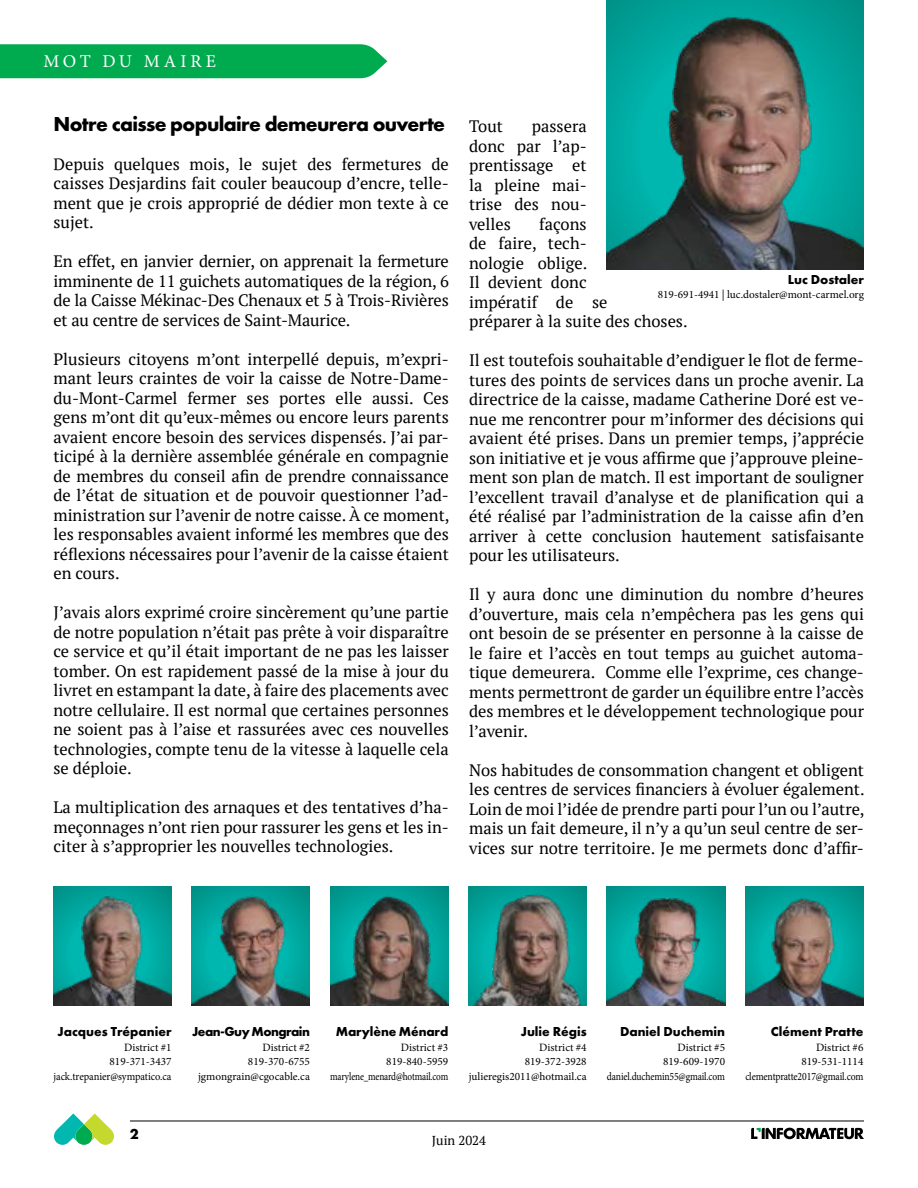
<style>
.page{position:relative;width:918px;height:1188px;background:#fff}
.page>*{position:absolute;margin:0;border:0;box-sizing:border-box;transform-origin:0 0}
.t1{font:700 21px "Futura PT";letter-spacing:-.03em;color:#000}
.t2{font:18px "Minion Pro";letter-spacing:.215em;color:#fff}
.t3{font:16.5px/19.5px "PT Serif";color:#000;text-align:justify}
.t4{font:700 15px "Futura PT";color:#000}
.t5{font:700 13.5px "Futura PT";color:#000}
.t6{font:700 13.5px "Futura PT";letter-spacing:-.04em;color:#000}
.t7{font:12.9px "PT Serif";color:#000}
.t8{font:11.25px/14.5px "Minion Pro";color:#000;text-align:right}
</style>
<div class="page">
<svg style="left:54px;top:1113px;width:60px;height:32px"></svg>
<hr style="left:130px;top:1121px;width:734px;height:1px;background:#000">
<svg style="left:751px;top:1128px;width:113px;height:11px"></svg>
<img style="left:607px;top:0;width:256px;height:270px">
<div style="left:0;top:44px;width:387px;height:34px;background:#00ab4f"></div>
<img style="left:53px;top:887px;width:119px;height:119px">
<img style="left:192px;top:887px;width:118px;height:119px">
<img style="left:469px;top:887px;width:118px;height:119px">
<img style="left:607px;top:887px;width:118px;height:119px">
<img style="left:745px;top:887px;width:118px;height:119px">
<img style="left:330px;top:887px;width:118px;height:119px">
<p class="t2" style="left:43px;top:49px;width:174px">MOT DU MAIRE</p>
<p class="t1" style="left:53px;top:110px;width:393px">Notre caisse populaire demeurera ouverte</p>
<p class="t3" style="left:53px;top:154px;width:397px">Depuis quelques mois, le sujet des fermetures de caisses Desjardins fait couler beaucoup d’encre, telle&shy;ment que je crois approprié de dédier mon texte à ce sujet.</p>
<p class="t3" style="left:53px;top:252px;width:397px">En effet, en janvier dernier, on apprenait la fermeture imminente de 11 guichets automatiques de la région, 6 de la Caisse Mékinac-Des Chenaux et 5 à Trois-Rivières et au centre de services de Saint-Maurice.</p>
<p class="t3" style="left:53px;top:349px;width:398px">Plusieurs citoyens m’ont interpellé depuis, m’expri&shy;mant leurs craintes de voir la caisse de Notre-Dame&shy;du-Mont-Carmel fermer ses portes elle aussi. Ces gens m’ont dit qu’eux-mêmes ou encore leurs parents avaient encore besoin des services dispensés. J’ai par&shy;ticipé à la dernière assemblée générale en compagnie de membres du conseil afin de prendre connaissance de l’état de situation et de pouvoir questionner l’ad&shy;ministration sur l’avenir de notre caisse. À ce moment, les responsables avaient informé les membres que des réflexions nécessaires pour l’avenir de la caisse étaient en cours.</p>
<p class="t3" style="left:53px;top:603px;width:397px">J’avais alors exprimé croire sincèrement qu’une partie de notre population n’était pas prête à voir disparaître ce service et qu’il était important de ne pas les laisser tomber. On est rapidement passé de la mise à jour du livret en estampant la date, à faire des placements avec notre cellulaire. Il est normal que certaines personnes ne soient pas à l’aise et rassurées avec ces nouvelles technologies, compte tenu de la vitesse à laquelle cela se déploie.</p>
<p class="t3" style="left:53px;top:798px;width:397px">La multiplication des arnaques et des tentatives d’ha&shy;meçonnages n’ont rien pour rassurer les gens et les in&shy;citer à s’approprier les nouvelles technologies.</p>
<p class="t3" style="left:469px;top:116px;width:35px">Tout</p>
<p class="t3" style="left:469px;top:116px;width:119px;text-indent:63px">passera donc par l’ap&shy;prentissage et la pleine mai&shy;trise des nou&shy;velles</p>
<p class="t3" style="left:469px;top:214px;width:220px;text-align:left;text-indent:70px">façons<br>de faire, tech-<br>nologie oblige.<br>Il devient donc<br>impératif de se<br>préparer à la suite des choses.</p>
<p class="t3" style="left:469px;top:350px;width:396px">Il est toutefois souhaitable d’endiguer le flot de ferme&shy;tures des points de services dans un proche avenir. La directrice de la caisse, madame Catherine Doré est ve&shy;nue me rencontrer pour m’informer des décisions qui avaient été prises. Dans un premier temps, j’apprécie son initiative et je vous affirme que j’approuve pleine&shy;ment son plan de match. Il est important de souligner l’excellent travail d’analyse et de planification qui a été réalisé par l’administration de la caisse afin d’en arriver à cette conclusion hautement satisfaisante pour les utilisateurs.</p>
<p class="t3" style="left:469px;top:584px;width:396px">Il y aura donc une diminution du nombre d’heures d’ouverture, mais cela n’empêchera pas les gens qui ont besoin de se présenter en personne à la caisse de le faire et l’accès en tout temps au guichet automa&shy;tique demeurera. Comme elle l’exprime, ces change&shy;ments permettront de garder un équilibre entre l’accès des membres et le développement technologique pour l’avenir.</p>
<p class="t3" style="left:469px;top:760px;width:397px">Nos habitudes de consommation changent et obligent les centres de services financiers à évoluer également.<br>Loin de moi l’idée de prendre parti pour l’un ou l’autre, mais un fait demeure, il n’y a qu’un seul centre de ser&shy;vices sur notre territoire. Je me permets donc d’affir-</p>
<p class="t5" style="left:788px;top:270px;width:78px">Luc Dostaler</p>
<p class="t8" style="left:658px;top:287px;width:208px">819-691-4941 | luc.dostaler@mont-carmel.org</p>
<p class="t5" style="left:58px;top:1023px;width:116px">Jacques Trépanier</p>
<p class="t8" style="left:53px;top:1040px;width:120px">District #1<br>819-371-3437 jack.trepanier@sympatico.ca</p>
<p class="t6" style="left:192px;top:1023px;width:119px">Jean-Guy Mongrain</p>
<p class="t8" style="left:198px;top:1040px;width:113px">District #2<br>819-370-6755 jgmongrain@cgocable.ca</p>
<p class="t5" style="left:336px;top:1023px;width:114px">Marylène Ménard</p>
<p class="t8" style="left:330px;top:1040px;width:120px">District #3<br>819-840-5959 marylene_menard@hotmail.com</p>
<p class="t5" style="left:521px;top:1023px;width:68px">Julie Régis</p>
<p class="t8" style="left:469px;top:1040px;width:119px">District #4<br>819-372-3928 julieregis2011@hotmail.ca</p>
<p class="t5" style="left:620px;top:1023px;width:107px">Daniel Duchemin</p>
<p class="t8" style="left:607px;top:1040px;width:120px">District #5<br>819-609-1970 daniel.duchemin55@gmail.com</p>
<p class="t5" style="left:771px;top:1023px;width:94px">Clément Pratte</p>
<p class="t8" style="left:745px;top:1040px;width:120px">District #6<br>819-531-1114 clementpratte2017@gmail.com</p>
<p class="t4" style="left:130px;top:1124px;width:10px">2</p>
<p class="t7" style="left:432px;top:1132px;width:56px">Juin 2024</p>
</div>
